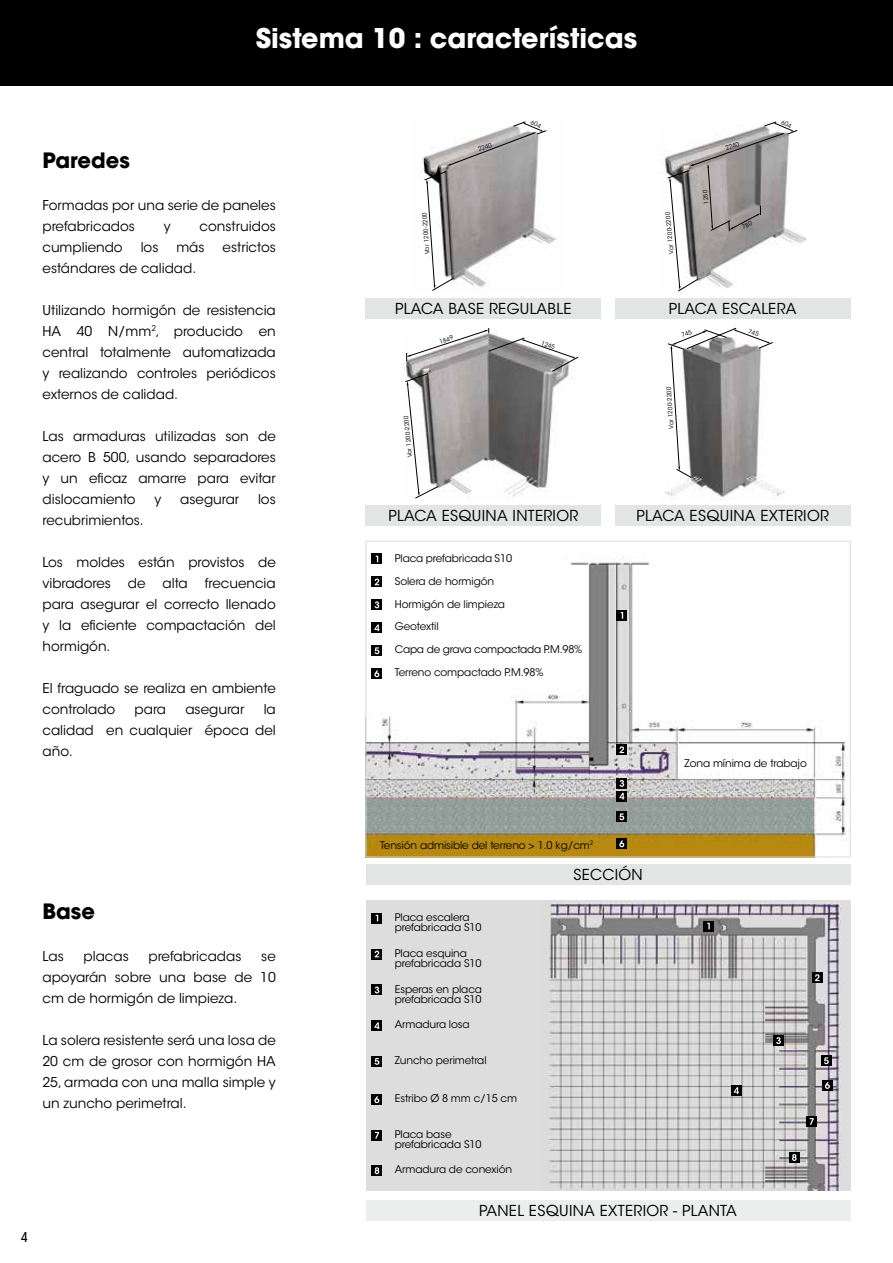
<style>
.page{position:relative;width:893px;height:1263px;background:#fff}
.page>*{position:absolute;margin:0;border:0;box-sizing:border-box;transform-origin:0 0}
.t1{font:700 27px "ITC Avant Garde Std";color:#fff}
.t2{font:700 21px "ITC Avant Garde Std";color:#000}
.t3{font:15px "ITC Avant Garde Std";letter-spacing:.02em;color:#000}
.t4{font:13.5px/21px "ITC Avant Garde Std";color:#000;text-align:justify}
.t5{font:500 condensed 13.5px "ITC Avant Garde Std";color:#000}
.t6{font:10.5px/23px "ITC Avant Garde Std";letter-spacing:-.01em;color:#000}
.t7{font:6px "ITC Avant Garde Std";color:#000}
</style>
<div class="page">
<div style="left:366px;top:900px;width:484px;height:291px;background:#ddd"></div>
<img style="left:548px;top:903px;width:292px;height:288px">
<div style="left:703px;top:921px;width:11px;height:10px;background:#000"></div>
<svg style="left:707px;top:923px;width:3px;height:6px"></svg>
<div style="left:812px;top:972px;width:10px;height:11px;background:#000"></div>
<svg style="left:815px;top:974px;width:5px;height:7px"></svg>
<div style="left:774px;top:1035px;width:10px;height:11px;background:#000"></div>
<svg style="left:776px;top:1037px;width:5px;height:7px"></svg>
<div style="left:731px;top:1085px;width:11px;height:11px;background:#000"></div>
<svg style="left:734px;top:1087px;width:5px;height:7px"></svg>
<div style="left:821px;top:1056px;width:10px;height:10px;background:#000"></div>
<svg style="left:824px;top:1057px;width:5px;height:7px"></svg>
<div style="left:822px;top:1080px;width:11px;height:10px;background:#000"></div>
<svg style="left:825px;top:1082px;width:5px;height:7px"></svg>
<div style="left:789px;top:1152px;width:10px;height:10px;background:#000"></div>
<svg style="left:792px;top:1154px;width:5px;height:7px"></svg>
<div style="left:807px;top:1116px;width:10px;height:10px;background:#000"></div>
<svg style="left:810px;top:1118px;width:4px;height:7px"></svg>
<div style="left:366px;top:298px;width:235px;height:21px;background:#e3e4e4"></div>
<div style="left:615px;top:298px;width:235px;height:21px;background:#e3e4e4"></div>
<div style="left:366px;top:505px;width:235px;height:21px;background:#e3e4e4"></div>
<div style="left:615px;top:505px;width:235px;height:21px;background:#e3e4e4"></div>
<div style="left:366px;top:865px;width:484px;height:20px;background:#e3e4e4"></div>
<img style="left:368px;top:553px;width:480px;height:302px">
<svg style="left:617px;top:610px;width:10px;height:10px"></svg>
<svg style="left:621px;top:612px;width:2px;height:7px"></svg>
<svg style="left:617px;top:745px;width:10px;height:10px"></svg>
<svg style="left:619px;top:746px;width:5px;height:7px"></svg>
<div style="left:617px;top:778px;width:10px;height:10px;background:#000"></div>
<svg style="left:620px;top:780px;width:4px;height:7px"></svg>
<svg style="left:617px;top:791px;width:10px;height:10px"></svg>
<svg style="left:619px;top:793px;width:5px;height:6px"></svg>
<div style="left:617px;top:812px;width:10px;height:10px;background:#000"></div>
<svg style="left:619px;top:813px;width:5px;height:7px"></svg>
<svg style="left:372px;top:554px;width:10px;height:10px"></svg>
<svg style="left:376px;top:556px;width:2px;height:6px"></svg>
<svg style="left:372px;top:577px;width:10px;height:10px"></svg>
<svg style="left:375px;top:578px;width:4px;height:7px"></svg>
<div style="left:372px;top:600px;width:10px;height:10px;background:#000"></div>
<svg style="left:375px;top:601px;width:4px;height:7px"></svg>
<div style="left:372px;top:623px;width:10px;height:10px;background:#000"></div>
<svg style="left:374px;top:624px;width:5px;height:7px"></svg>
<svg style="left:372px;top:646px;width:10px;height:10px"></svg>
<svg style="left:374px;top:647px;width:5px;height:7px"></svg>
<div style="left:617px;top:839px;width:10px;height:10px;background:#000"></div>
<svg style="left:619px;top:840px;width:5px;height:7px"></svg>
<div style="left:366px;top:541px;width:484px;height:316px;border:1px solid #dcdcdc"></div>
<div style="left:366px;top:1200px;width:484px;height:20px;background:#eceded"></div>
<svg style="left:372px;top:669px;width:10px;height:10px"></svg>
<svg style="left:374px;top:670px;width:5px;height:7px"></svg>
<svg style="left:372px;top:1165px;width:10px;height:11px"></svg>
<svg style="left:375px;top:1167px;width:4px;height:7px"></svg>
<svg style="left:372px;top:1130px;width:10px;height:10px"></svg>
<svg style="left:375px;top:1132px;width:4px;height:6px"></svg>
<div style="left:372px;top:1056px;width:10px;height:10px;background:#000"></div>
<svg style="left:374px;top:1058px;width:5px;height:7px"></svg>
<div style="left:372px;top:1020px;width:10px;height:11px;background:#000"></div>
<svg style="left:374px;top:1022px;width:5px;height:7px"></svg>
<svg style="left:372px;top:985px;width:10px;height:10px"></svg>
<svg style="left:375px;top:986px;width:4px;height:7px"></svg>
<svg style="left:372px;top:949px;width:10px;height:10px"></svg>
<svg style="left:375px;top:951px;width:4px;height:6px"></svg>
<svg style="left:372px;top:913px;width:10px;height:10px"></svg>
<svg style="left:376px;top:915px;width:2px;height:6px"></svg>
<svg style="left:405px;top:328px;width:174px;height:171px"></svg>
<img style="left:664px;top:478px;width:121px;height:22px">
<div style="left:372px;top:1094px;width:10px;height:11px;background:#000"></div>
<svg style="left:374px;top:1096px;width:5px;height:7px"></svg>
<div style="left:0;top:0;width:893px;height:85px;background:#000"></div>
<svg style="left:424px;top:121px;width:123px;height:170px"></svg>
<svg style="left:667px;top:121px;width:131px;height:171px"></svg>
<svg style="left:667px;top:328px;width:106px;height:150px"></svg>
<h1 class="t1" style="left:256px;top:21px;width:383px">Sistema 10 : características</h1>
<h2 class="t2" style="left:43px;top:146px;width:89px">Paredes</h2>
<p class="t4" style="left:43px;top:195px;width:235px">Formadas por una serie de paneles prefabricados</p>
<p class="t4" style="left:164px;top:216px;width:8px">y</p>
<p class="t4" style="left:200px;top:216px;width:78px">construidos</p>
<p class="t4" style="left:43px;top:237px;width:82px">cumpliendo</p>
<p class="t4" style="left:141px;top:237px;width:19px">los</p>
<p class="t4" style="left:176px;top:237px;width:30px">más</p>
<p class="t4" style="left:223px;top:237px;width:55px">estrictos</p>
<p class="t4" style="left:43px;top:258px;width:155px">estándares de calidad.</p>
<p class="t4" style="left:43px;top:300px;width:235px">Utilizando hormigón de resistencia HA 40 N/mm<sup>2</sup>, producido en central totalmente automatizada y realizando controles periódicos externos de calidad.</p>
<p class="t4" style="left:43px;top:426px;width:235px">Las armaduras utilizadas son de acero B 500, usando separadores y un eficaz amarre para evitar dislocamiento</p>
<p class="t4" style="left:155px;top:489px;width:8px">y</p>
<p class="t4" style="left:180px;top:489px;width:60px">asegurar</p>
<p class="t4" style="left:258px;top:489px;width:19px">los</p>
<p class="t4" style="left:43px;top:510px;width:103px">recubrimientos.</p>
<p class="t4" style="left:43px;top:552px;width:235px">Los moldes están provistos de vibradores</p>
<p class="t4" style="left:43px;top:573px;width:235px;text-indent:162px">frecuencia para asegurar el correcto llenado y la eficiente compactación del hormigón.</p>
<p class="t4" style="left:43px;top:678px;width:235px">El fraguado se realiza en ambiente controlado</p>
<p class="t4" style="left:128px;top:573px;width:19px">de</p>
<p class="t4" style="left:163px;top:573px;width:27px">alta</p>
<p class="t4" style="left:43px;top:699px;width:235px;text-indent:221px">la calidad en cualquier época del año.</p>
<p class="t4" style="left:135px;top:699px;width:33px">para</p>
<p class="t4" style="left:185px;top:699px;width:60px">asegurar</p>
<h2 class="t2" style="left:43px;top:898px;width:54px">Base</h2>
<p class="t4" style="left:43px;top:946px;width:23px">Las</p>
<p class="t4" style="left:84px;top:946px;width:47px">placas</p>
<p class="t4" style="left:149px;top:946px;width:94px">prefabricadas</p>
<p class="t4" style="left:43px;top:946px;width:235px;text-indent:219px">se apoyarán sobre una base de 10 cm de hormigón de limpieza.</p>
<p class="t4" style="left:43px;top:1030px;width:235px">La solera resistente será una losa de 20 cm de grosor con hormigón HA 25, armada con una malla simple y un zuncho perimetral.</p>
<p class="t5" style="left:21px;top:1228px;width:9px">4</p>
<p class="t7" style="left:424px;top:255px;width:43px;rotate:-94deg">Var 1200-2200</p>
<p class="t7" style="left:477px;top:146px;width:16px;rotate:-20deg">2240</p>
<p class="t7" style="left:668px;top:254px;width:43px;rotate:-95deg">Var 1200-2200</p>
<p class="t7" style="left:702px;top:204px;width:16px;rotate:-94deg">1250</p>
<p class="t7" style="left:724px;top:145px;width:16px;rotate:-20deg">2240</p>
<p class="t3" style="left:395px;top:300px;width:178px">PLACA BASE REGULABLE</p>
<p class="t3" style="left:669px;top:300px;width:129px">PLACA ESCALERA</p>
<p class="t7" style="left:438px;top:339px;width:16px;rotate:-20deg">1849</p>
<p class="t7" style="left:407px;top:458px;width:43px;rotate:-96deg">Var 1200-2200</p>
<p class="t7" style="left:543px;top:339px;width:16px;rotate:19deg">1245</p>
<p class="t7" style="left:668px;top:429px;width:43px;rotate:-94deg">Var 1200-2200</p>
<p class="t3" style="left:389px;top:506px;width:191px">PLACA ESQUINA INTERIOR</p>
<p class="t3" style="left:636px;top:506px;width:194px">PLACA ESQUINA EXTERIOR</p>
<p class="t6" style="left:395px;top:546px;width:189px">Placa prefabricada S10<br>Solera de hormigón<br>Hormigón de limpieza<br>Geotextil<br>Capa de grava compactada P.M.98%<br>Terreno compactado P.M.98%</p>
<p class="t6" style="left:380px;top:834px;width:215px">Tensión admisible del terreno &gt; 1.0 kg/cm<sup>2</sup></p>
<p class="t3" style="left:573px;top:866px;width:71px">SECCIÓN</p>
<p class="t6" style="left:395px;top:912px;width:88px;line-height:10.5px">Placa escalera prefabricada S10</p>
<p class="t6" style="left:395px;top:948px;width:88px;line-height:10.5px">Placa esquina prefabricada S10</p>
<p class="t6" style="left:395px;top:984px;width:89px;line-height:10.5px">Esperas en placa prefabricada S10</p>
<p class="t6" style="left:395px;top:1013px;width:76px">Armadura losa</p>
<p class="t6" style="left:395px;top:1049px;width:93px">Zuncho perimetral</p>
<p class="t6" style="left:395px;top:1087px;width:124px">Estribo Ø 8 mm c/15 cm</p>
<p class="t6" style="left:685px;top:752px;width:124px">Zona mínima de trabajo</p>
<p class="t6" style="left:395px;top:1129px;width:88px;line-height:10.5px">Placa base prefabricada S10</p>
<p class="t6" style="left:395px;top:1158px;width:119px">Armadura de conexión</p>
<p class="t3" style="left:479px;top:1201px;width:259px">PANEL ESQUINA EXTERIOR - PLANTA</p>
</div>
